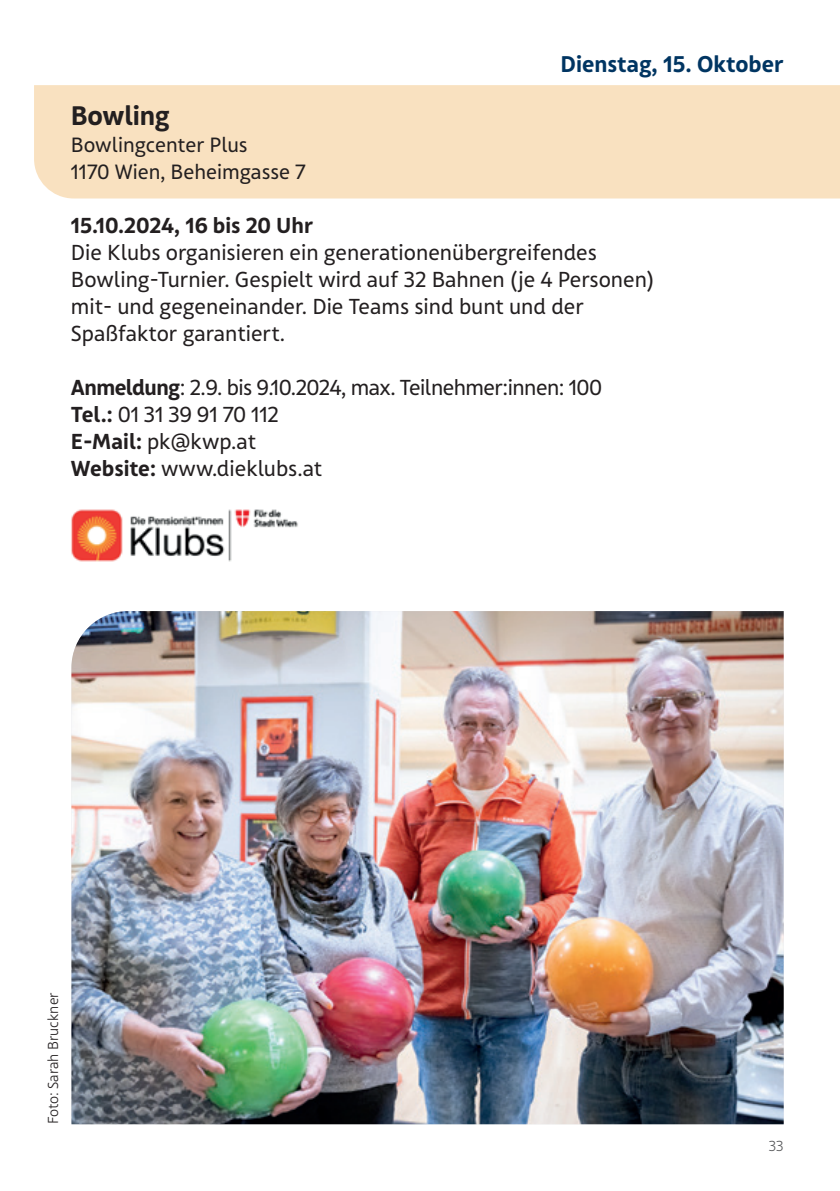
<style>
.page{position:relative;width:840px;height:1191px;background:#fff}
.page>*{position:absolute;margin:0;border:0;box-sizing:border-box;transform-origin:0 0}
.t1{font:700 26px "FSW Sans Pro";letter-spacing:-.01em;color:#231f20}
.t2{font:700 22px "FSW Sans Pro";color:#003562}
.t3{font:21px/27px "FSW Sans Pro";color:#231f20}
.t4{font:21px/27px "FSW Sans Pro";letter-spacing:-.025em;color:#231f20}
.t5{font:700 21px "FSW Sans Pro";color:#231f20}
.t6{font:20px/27px "FSW Sans Pro";color:#231f20}
.t7{font:300 14px "FSW Sans Pro";color:#231f20}
.t8{font:300 14px "FSW Sans Pro";color:#57585a}
.s1{font-weight:700}
</style>
<div class="page">
<div style="left:34px;top:85px;width:805px;height:113px;background:#f9e1c0"></div>
<img style="left:71px;top:611px;width:712px;height:513px">
<img style="left:71px;top:509px;width:227px;height:53px">
<p class="t2" style="left:560px;top:50px;width:224px">Dienstag, 15. Oktober</p>
<p class="t1" style="left:71px;top:99px;width:100px">Bowling</p>
<p class="t6" style="left:71px;top:131px;width:236px">Bowlingcenter Plus<br>1170 Wien, Beheimgasse 7</p>
<p class="t5" style="left:71px;top:212px;width:244px">15.10.2024, 16 bis 20 Uhr</p>
<p class="t3" style="left:71px;top:239px;width:584px">Die Klubs organisieren ein generationenübergreifendes Bowling-Turnier. Gespielt wird auf 32 Bahnen (je 4 Personen) mit- und gegeneinander. Die Teams sind bunt und der Spaßfaktor garantiert.</p>
<p class="t4" style="left:71px;top:374px;width:532px"><span class="s1">Anmeldung</span>: 2.9. bis 9.10.2024, max. Teilnehmer:innen: 100<br><span class="s1">Tel.:</span> 01 31 39 91 70 112<br><span class="s1">E-Mail:</span> pk@kwp.at<br><span class="s1">Website:</span> www.dieklubs.at</p>
<p class="t7" style="left:45px;top:1124px;width:133px;rotate:-90deg">Foto: Sarah Bruckner</p>
<p class="t8" style="left:768px;top:1138px;width:16px">33</p>
</div>
